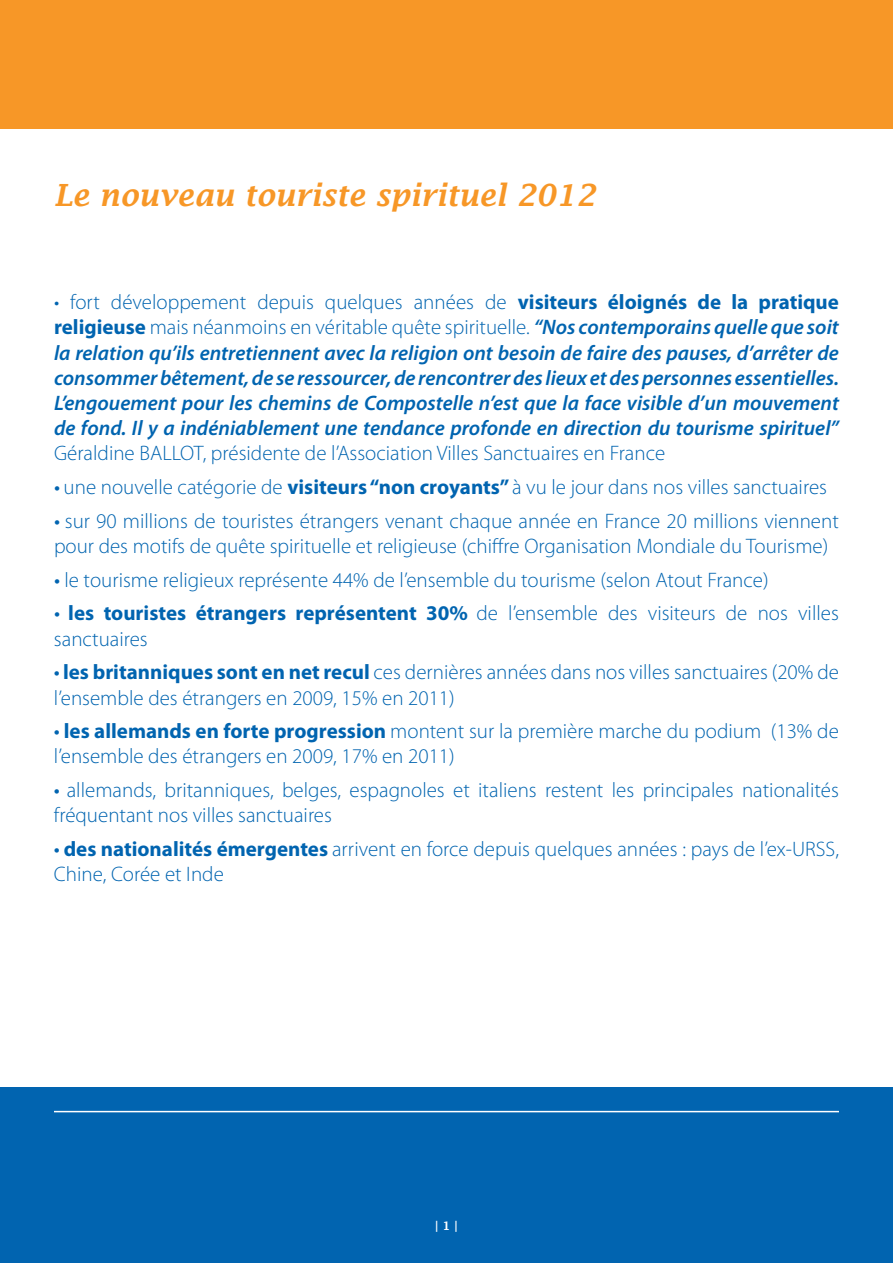
<style>
.page{position:relative;width:893px;height:1263px;background:#fff}
.page>*{position:absolute;margin:0;border:0;box-sizing:border-box;transform-origin:0 0}
.t1{font:italic 600 30px "Lucida Fax";color:#f79727}
.t2{font:300 21px/25.2px "Myriad Pro";color:#0164b0}
.t3{font:italic 600 21px/25.2px "Myriad Pro";color:#0164b0;text-align:justify}
.t4{font:600 12px "Lucida Fax";color:#fff}
.s1{font-weight:300;font-style:normal}
.s2{font-weight:700;font-style:normal}
.s3{font-weight:400;font-style:italic}
.s4{font-weight:700}
</style>
<div class="page">
<div style="left:0;top:0;width:893px;height:128px;background:#f79727"></div>
<div style="left:0;top:1088px;width:893px;height:175px;background:#0164b0"></div>
<hr style="left:54px;top:1111px;width:785px;height:1px;background:#fff">
<p class="t1" style="left:54px;top:178px;width:543px">Le nouveau touriste spirituel 2012</p>
<p class="t3" style="left:54px;top:289px;width:787px"><span class="s1">• fort développement depuis quelques années de</span> <span class="s2">visiteurs éloignés de la pratique religieuse</span> <span class="s1">mais néanmoins en véritable quête spirituelle.</span> “Nos contemporains quelle que soit la relation qu’ils entretiennent avec la religion ont besoin de faire des pauses, d’arrêter de consommer bêtement, de se ressourcer, de rencontrer des lieux et des personnes essentielles.<br>L’engouement pour les chemins de Compostelle n’est que la face visible d’un mouvement de fond. Il y a indéniablement une tendance profonde en direction du tourisme spirituel” <span class="s1">Géraldine BALLOT, présidente de l’Association Villes Sanctuaires en France</span></p>
<p class="t2" style="left:54px;top:474px;width:774px"><span class="s3">•</span> une nouvelle catégorie de <span class="s4">visiteurs “non croyants”</span> à vu le jour dans nos villes sanctuaires</p>
<p class="t2" style="left:54px;top:508px;width:786px"><span class="s3">•</span> sur 90 millions de touristes étrangers venant chaque année en France 20 millions viennent pour des motifs de quête spirituelle et religieuse (chiffre Organisation Mondiale du Tourisme)</p>
<p class="t2" style="left:54px;top:567px;width:716px"><span class="s3">•</span> le tourisme religieux représente 44% de l’ensemble du tourisme (selon Atout France)</p>
<p class="t2" style="left:54px;top:601px;width:786px"><span class="s3">•</span> <span class="s4">les touristes étrangers représentent 30%</span> de l’ensemble des visiteurs de nos villes sanctuaires</p>
<p class="t2" style="left:54px;top:659px;width:786px"><span class="s3">•</span> <span class="s4">les britanniques sont en net recul</span> ces dernières années dans nos villes sanctuaires (20% de l’ensemble des étrangers en 2009, 15% en 2011)</p>
<p class="t2" style="left:54px;top:718px;width:786px"><span class="s3">•</span> <span class="s4">les allemands en forte progression</span> montent sur la première marche du podium (13% de l’ensemble des étrangers en 2009, 17% en 2011)</p>
<p class="t2" style="left:54px;top:777px;width:786px"><span class="s3">•</span> allemands, britanniques, belges, espagnoles et italiens restent les principales nationalités fréquentant nos villes sanctuaires</p>
<p class="t2" style="left:54px;top:836px;width:786px"><span class="s3">•</span> <span class="s4">des nationalités émergentes</span> arrivent en force depuis quelques années : pays de l’ex-URSS,<br>Chine, Corée et Inde</p>
<p class="t4" style="left:435px;top:1218px;width:24px">| 1 |</p>
</div>
